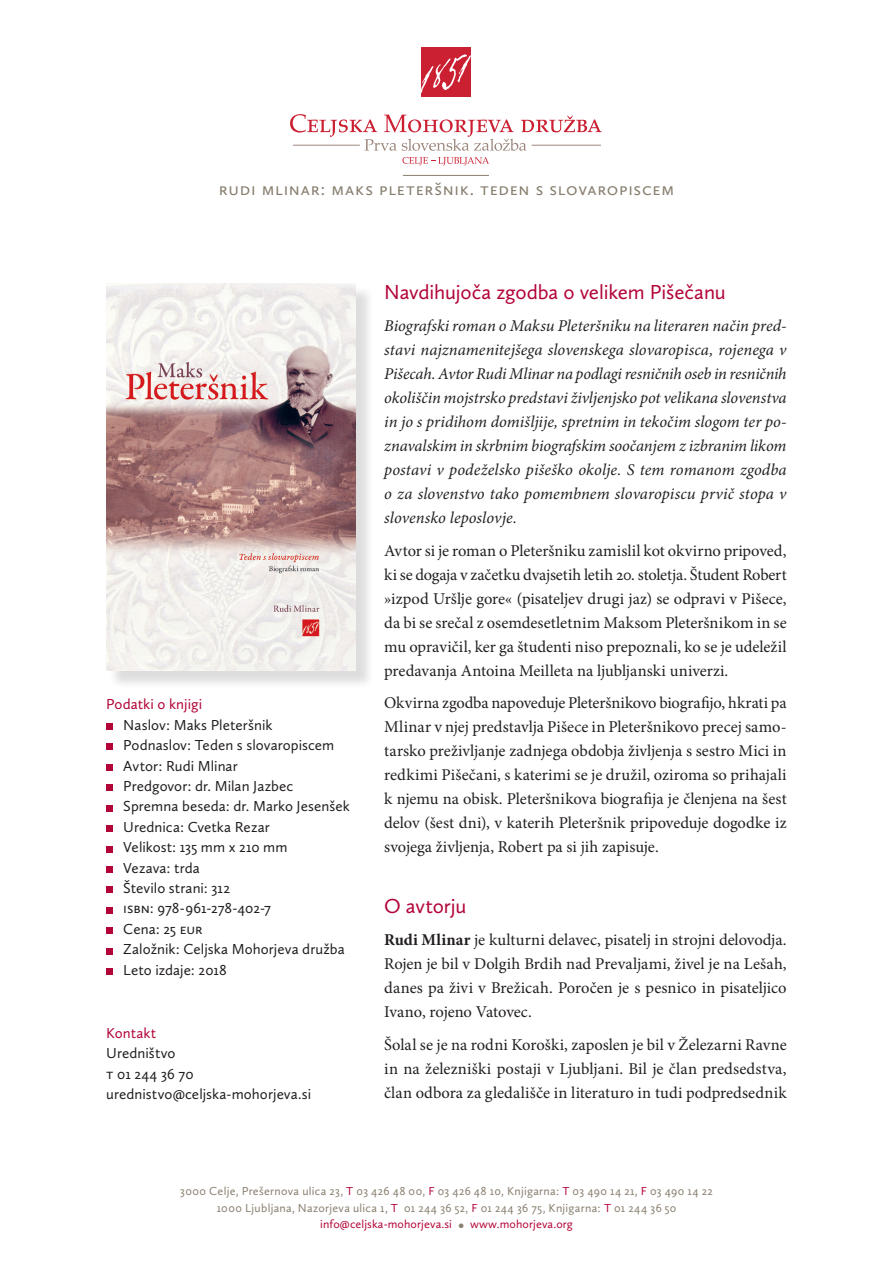
<style>
.page{position:relative;width:893px;height:1263px;background:#fff}
.page>*{position:absolute;margin:0;border:0;box-sizing:border-box;transform-origin:0 0}
.besedilo{font:21px "Calluna Sans";letter-spacing:-.005em;color:#b30437}
.zivljenjepis{font:21px "Calluna Sans";color:#b30437}
.besedilo-2{font:18px "Calluna Sans";letter-spacing:.04em;color:#887f6f}
.besedilo-3{font:16.5px/24px "Minion Pro";color:#231f20;text-align:justify}
.besedilo-4{font:italic 16.5px/24px "Minion Pro";letter-spacing:.005em;color:#231f20;text-align:justify}
.podatki_o_knjigi{font:15px "Calluna Sans";letter-spacing:.005em;color:#231f20}
.podatki_o_knjigi-2{font:15px "Calluna Sans";color:#b30437}
.besedilo-5{font:12px "Calluna Sans";letter-spacing:.025em;color:#887f6f}
.t1{font:12px "Calluna Sans";letter-spacing:.01em;color:#b30437}
.s1{font-weight:700}
.s2{color:#b30437}
.s3{font-size:16.5px;color:#887f6f}
</style>
<div class="page">
<div style="left:421px;top:47px;width:50px;height:50px;background:#cb1f32"></div>
<svg style="left:421px;top:54px;width:50px;height:39px"></svg>
<svg style="left:290px;top:114px;width:312px;height:37px"></svg>
<hr style="left:293px;top:145px;width:67px;height:1px;background:#9e887e">
<hr style="left:532px;top:145px;width:69px;height:1px;background:#9e887e">
<svg style="left:402px;top:157px;width:87px;height:8px"></svg>
<div style="left:106px;top:723px;width:7px;height:7px;background:#b30437"></div>
<div style="left:106px;top:744px;width:7px;height:6px;background:#b30437"></div>
<div style="left:106px;top:764px;width:7px;height:6px;background:#b30437"></div>
<div style="left:106px;top:785px;width:7px;height:6px;background:#b30437"></div>
<div style="left:106px;top:805px;width:7px;height:6px;background:#b30437"></div>
<div style="left:106px;top:825px;width:7px;height:7px;background:#b30437"></div>
<div style="left:106px;top:846px;width:7px;height:6px;background:#b30437"></div>
<div style="left:106px;top:866px;width:7px;height:6px;background:#b30437"></div>
<div style="left:106px;top:887px;width:7px;height:6px;background:#b30437"></div>
<div style="left:106px;top:907px;width:7px;height:6px;background:#b30437"></div>
<div style="left:106px;top:927px;width:7px;height:7px;background:#b30437"></div>
<div style="left:106px;top:948px;width:7px;height:6px;background:#b30437"></div>
<div style="left:106px;top:968px;width:7px;height:6px;background:#b30437"></div>
<hr style="left:403px;top:175px;width:86px;height:1px;background:#887f6f">
<div style="left:109px;top:285px;width:265px;height:404px;background:#231f20;opacity:.15"></div>
<img style="left:106px;top:283px;width:250px;height:388px">
<p class="besedilo-2" style="left:219px;top:178px;width:457px">ru di mlinar: maks pleteršni k. teden s slovaropiscem</p>
<p class="podatki_o_knjigi-2" style="left:106px;top:695px;width:97px">Podatki o knjigi</p>
<p class="podatki_o_knjigi" style="left:123px;top:716px;width:151px">Naslov: Maks Pleteršnik</p>
<p class="podatki_o_knjigi" style="left:123px;top:736px;width:212px">Podnaslov: Teden s slovaropiscem</p>
<p class="podatki_o_knjigi" style="left:123px;top:756px;width:116px">Avtor: Rudi Mlinar</p>
<p class="podatki_o_knjigi" style="left:123px;top:777px;width:171px">Predgovor: dr. Milan Jazbec</p>
<p class="podatki_o_knjigi" style="left:123px;top:797px;width:228px">Spremna beseda: dr. Marko Jesenšek</p>
<p class="podatki_o_knjigi" style="left:123px;top:818px;width:148px">Urednica: Cvetka Rezar</p>
<p class="podatki_o_knjigi" style="left:123px;top:838px;width:166px">Velikost: 135 mm x 210 mm</p>
<p class="podatki_o_knjigi" style="left:123px;top:858px;width:78px">Vezava: trda</p>
<p class="podatki_o_knjigi" style="left:123px;top:879px;width:108px">Število strani: 312</p>
<p class="podatki_o_knjigi" style="left:123px;top:899px;width:149px">ISBN: 978-961-278-402-7</p>
<p class="podatki_o_knjigi" style="left:123px;top:920px;width:81px">Cena: 25 EUR</p>
<p class="podatki_o_knjigi" style="left:123px;top:940px;width:223px">Založnik: Celjska Mohorjeva družba</p>
<p class="podatki_o_knjigi" style="left:123px;top:960px;width:105px">Leto izdaje: 2018</p>
<p class="podatki_o_knjigi-2" style="left:106px;top:1024px;width:52px">Kontakt</p>
<p class="podatki_o_knjigi" style="left:106px;top:1044px;width:71px">Uredništvo</p>
<p class="podatki_o_knjigi" style="left:106px;top:1064px;width:89px">t 01 244 36 70</p>
<p class="podatki_o_knjigi" style="left:106px;top:1085px;width:206px">urednistvo@celjska-mohorjeva.si</p>
<p class="besedilo" style="left:384px;top:279px;width:343px">Navdihujoča zgodba o velikem Pišečanu</p>
<p class="besedilo-4" style="left:384px;top:314px;width:404px">Biografski roman o Maksu Pleteršniku na literaren način pred&shy;stavi najznamenitejšega slovenskega slovaropisca, rojenega v Pišecah. Avtor Rudi Mlinar na podlagi resničnih oseb in resničnih okoliščin mojstrsko predstavi življenjsko pot velikana slovenstva in jo s pridihom domišljije, spretnim in tekočim slogom ter po&shy;znavalskim in skrbnim biografskim soočanjem z izbranim likom postavi v podeželsko pišeško okolje. S tem romanom zgodba o za slovenstvo tako pomembnem slovaropiscu prvič stopa v slovensko leposlovje.</p>
<p class="besedilo-3" style="left:384px;top:539px;width:404px">Avtor si je roman o Pleteršniku zamislil kot okvirno pripoved, ki se dogaja v začetku dvajsetih letih 20. stoletja. Študent Robert »izpod Uršlje gore« (pisateljev drugi jaz) se odpravi v Pišece, da bi se srečal z osemdesetletnim Maksom Pleteršnikom in se mu opravičil, ker ga študenti niso prepoznali, ko se je udeležil predavanja Antoina Meilleta na ljubljanski univerzi.</p>
<p class="besedilo-3" style="left:384px;top:691px;width:404px">Okvirna zgodba napoveduje Pleteršnikovo biografijo, hkrati pa Mlinar v njej predstavlja Pišece in Pleteršnikovo precej samo&shy;tarsko preživljanje zadnjega obdobja življenja s sestro Mici in redkimi Pišečani, s katerimi se je družil, oziroma so prihajali k njemu na obisk. Pleteršnikova biografija je členjena na šest delov (šest dni), v katerih Pleteršnik pripoveduje dogodke iz svojega življenja, Robert pa si jih zapisuje.</p>
<p class="zivljenjepis" style="left:384px;top:893px;width:84px">O avtorju</p>
<p class="besedilo-3" style="left:384px;top:928px;width:404px"><span class="s1">Rudi Mlinar</span> je kulturni delavec, pisatelj in strojni delovodja.<br>Rojen je bil v Dolgih Brdih nad Prevaljami, živel je na Lešah, danes pa živi v Brežicah. Poročen je s pesnico in pisateljico Ivano, rojeno Vatovec.</p>
<p class="besedilo-3" style="left:384px;top:1033px;width:404px">Šolal se je na rodni Koroški, zaposlen je bil v Železarni Ravne in na železniški postaji v Ljubljani. Bil je član predsedstva, član odbora za gledališče in literaturo in tudi podpredsednik</p>
<p class="besedilo-5" style="left:180px;top:1184px;width:534px">3000 Celje, Prešernova ulica 23, <span class="s2">T</span> 03 426 48 00, <span class="s2">F</span> 03 426 48 10, Knjigarna: <span class="s2">T</span> 03 490 14 21, <span class="s2">F</span> 03 490 14 22</p>
<p class="besedilo-5" style="left:217px;top:1201px;width:461px">1000 Ljubljana, Nazorjeva ulica 1, <span class="s2">T</span> 01 244 36 52, <span class="s2">F</span> 01 244 36 75, Knjigarna: <span class="s2">T</span> 01 244 36 50</p>
<p class="t1" style="left:320px;top:1217px;width:254px">info@celjska-mohorjeva.si <span class="s3">•</span> www.mohorjeva.org</p>
</div>
